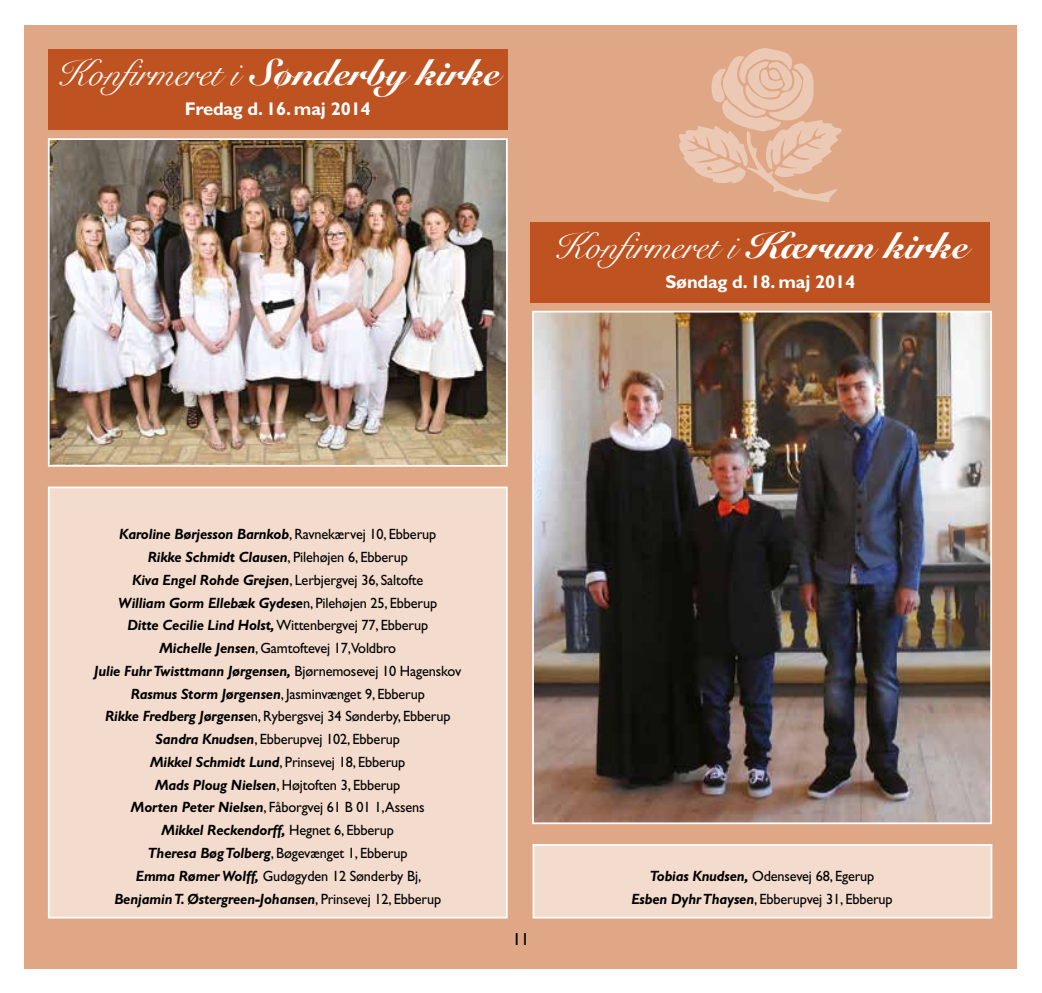
<style>
.page{position:relative;width:1042px;height:993px;background:#fff}
.page>*{position:absolute;margin:0;border:0;box-sizing:border-box;transform-origin:0 0}
.t1{font:900 36.75px "Snell Roundhand";color:#fff}
.t2{font:36.75px "Snell Roundhand";color:#fff}
.t3{font:700 18.38px "Gill Sans Std";letter-spacing:-.01em;color:#fff}
.t4{font:17.5px "Gill Sans Std";color:#000}
.t5{font:14.88px/22.8px "Gill Sans Std";letter-spacing:-.01em;color:#000;text-align:center;scale:.96 1}
.s1{font-weight:400}
.s2{font-weight:900}
.s3{font-weight:700;font-style:italic}
</style>
<div class="page">
<div style="left:25px;top:25px;width:992px;height:942px;background:#dfa785"></div>
<img style="left:51px;top:141px;width:454px;height:322px">
<div style="left:48px;top:138px;width:460px;height:328px;border:2px solid #fff"></div>
<div style="left:48px;top:50px;width:460px;height:80px;background:#be5221"></div>
<div style="left:48px;top:486px;width:460px;height:432px;background:#f3dccd;border:2px solid #fff"></div>
<img style="left:535px;top:314px;width:454px;height:506px">
<div style="left:532px;top:311px;width:460px;height:512px;border:2px solid #fff"></div>
<div style="left:530px;top:222px;width:460px;height:81px;background:#be5221"></div>
<div style="left:532px;top:843px;width:460px;height:75px;background:#f3dccd;border:2px solid #fff"></div>
<h1 class="t1" style="left:56px;top:51px;width:445px"><span class="s1">Konfirmeret i</span> Sønderby kirke</h1>
<p class="t3" style="left:185px;top:98px;width:187px">Fredag d. 16. maj 2014</p>
<h1 class="t2" style="left:553px;top:225px;width:416px">Konfirmeret i <span class="s2">Kærum kirke</span></h1>
<p class="t3" style="left:665px;top:270px;width:191px">Søndag d. 18. maj 2014</p>
<p class="t5" style="left:94px;top:523px;width:384px"><span class="s3">Karoline Børjesson Barnkob</span>, Ravnekærvej 10, Ebberup<br><span class="s3">Rikke Schmidt Clausen</span>, Pilehøjen 6, Ebberup<br><span class="s3">Kiva Engel Rohde Grejsen</span>, Lerbjergvej 36, Saltofte<br><span class="s3">William Gorm Ellebæk Gydese</span>n, Pilehøjen 25, Ebberup<br><span class="s3">Ditte Cecilie Lind Holst,</span> Wittenbergvej 77, Ebberup<br><span class="s3">Michelle Jensen</span>, Gamtoftevej 17,Voldbro<br><span class="s3">Julie Fuhr Twisttmann Jørgensen,</span> Bjørnemosevej 10 Hagenskov <span class="s3">Rasmus Storm Jørgensen</span>, Jasminvænget 9, Ebberup<br><span class="s3">Rikke Fredberg Jørgense</span>n, Rybergsvej 34 Sønderby, Ebberup <span class="s3">Sandra Knudsen</span>, Ebberupvej 102, Ebberup<br><span class="s3">Mikkel Schmidt Lund</span>, Prinsevej 18, Ebberup<br><span class="s3">Mads Ploug Nielsen</span>, Højtoften 3, Ebberup<br><span class="s3">Morten Peter Nielsen</span>, Fåborgvej 61 B 01 1,Assens<br><span class="s3">Mikkel Reckendorff,</span> Hegnet 6, Ebberup<br><span class="s3">Theresa Bøg Tolberg</span>, Bøgevænget 1, Ebberup<br><span class="s3">Emma Rømer Wolff,</span> Gudøgyden 12 Sønderby Bj,<br><span class="s3">Benjamin T. Østergreen-Johansen</span>, Prinsevej 12, Ebberup</p>
<p class="t4" style="left:512px;top:929px;width:19px">11</p>
<p class="t5" style="left:631px;top:864px;width:274px"><span class="s3">Tobias Knudsen,</span> Odensevej 68, Egerup<br><span class="s3">Esben Dyhr Thaysen</span>, Ebberupvej 31, Ebberup</p>
</div>
